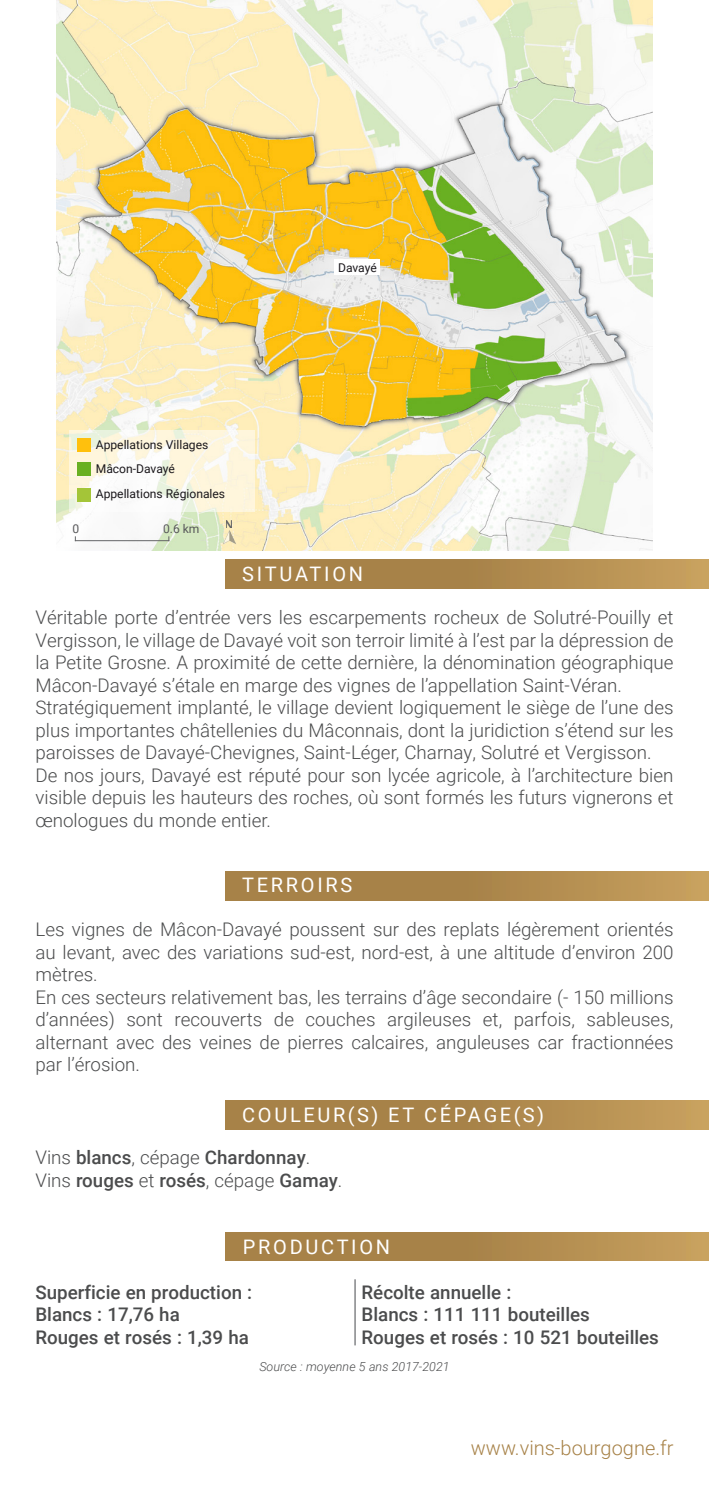
<style>
.page{position:relative;width:709px;height:1489px;background:#fff}
.page>*{position:absolute;margin:0;border:0;box-sizing:border-box;transform-origin:0 0}
.Texte_courant_normal{font:20px "Roboto";letter-spacing:.135em;color:#fff}
.t1{font:300 20px "Roboto";color:#a78248}
.Texte_courant_normal-2{font:300 18.75px/22.5px "Roboto";color:#4b4c4d;text-align:justify}
.Texte_courant_normal-3{font:500 18.75px "Roboto";color:#4b4c4d}
.Texte_courant_normal-4{font:italic 300 12.5px "Roboto";color:#4b4c4d}
.t2{font:12px/25.2px "Roboto";color:#1a171b}
.t3{font:12px "Roboto";color:#58585a}
.t4{font:12px "Helvetica";color:#646567}
.s1{font-weight:300}
</style>
<div class="page">
<img style="left:57px;top:0;width:595px;height:550px">
<hr style="left:75px;top:540px;width:94px;height:1px;background:#646567">
<img style="left:220px;top:528px;width:18px;height:18px">
<svg style="left:70px;top:430px;width:185px;height:82px;fill:#fdf6dd"></svg>
<div style="left:77px;top:463px;width:13px;height:13px;background:#69b022"></div>
<div style="left:77px;top:488px;width:13px;height:13px;background:#a4c538"></div>
<div style="left:77px;top:439px;width:13px;height:13px;background:#ffc00d"></div>
<div style="left:335px;top:259px;width:45px;height:16px;background:#fff"></div>
<div style="left:225px;top:559px;width:484px;height:29px;background:linear-gradient(to right,#9e7a42,#c19a5a)"></div>
<div style="left:225px;top:871px;width:484px;height:29px;background:linear-gradient(to right,#9e7a42,#c19a5a)"></div>
<div style="left:225px;top:1100px;width:484px;height:29px;background:linear-gradient(to right,#9e7a42,#c19a5a)"></div>
<div style="left:225px;top:1232px;width:484px;height:28px;background:linear-gradient(to right,#9e7a42,#c19a5a)"></div>
<hr style="left:354px;top:1279px;width:2px;height:66px;background:#6c6d70">
<p class="t2" style="left:338px;top:254px;width:40px">Davayé</p>
<p class="t2" style="left:96px;top:431px;width:114px">Appellations Villages</p>
<p class="t2" style="left:96px;top:455px;width:131px">Mâcon-Davayé<br>Appellations Régionales</p>
<p class="t3" style="left:73px;top:520px;width:8px">0</p>
<p class="t3" style="left:163px;top:520px;width:38px">0.6 km</p>
<p class="t4" style="left:225px;top:515px;width:10px">N</p>
<p class="Texte_courant_normal" style="left:242px;top:560px;width:122px">SITUATION</p>
<p class="Texte_courant_normal-2" style="left:35px;top:605px;width:639px">Véritable porte d’entrée vers les escarpements rocheux de Solutré-Pouilly et Vergisson, le village de Davayé voit son terroir limité à l’est par la dépression de la Petite Grosne. A proximité de cette dernière, la dénomination géographique Mâcon-Davayé s’étale en marge des vignes de l’appellation Saint-Véran.</p>
<p class="Texte_courant_normal-2" style="left:35px;top:695px;width:639px">Stratégiquement implanté, le village devient logiquement le siège de l’une des plus importantes châtellenies du Mâconnais, dont la juridiction s’étend sur les paroisses de Davayé-Chevignes, Saint-Léger, Charnay, Solutré et Vergisson.</p>
<p class="Texte_courant_normal-2" style="left:35px;top:763px;width:639px">De nos jours, Davayé est réputé pour son lycée agricole, à l’architecture bien visible depuis les hauteurs des roches, où sont formés les futurs vignerons et œnologues du monde entier.</p>
<p class="Texte_courant_normal" style="left:242px;top:871px;width:112px">TERROIRS</p>
<p class="Texte_courant_normal-2" style="left:35px;top:917px;width:639px">Les vignes de Mâcon-Davayé poussent sur des replats légèrement orientés au levant, avec des variations sud-est, nord-est, à une altitude d’environ 200 mètres.</p>
<p class="Texte_courant_normal-2" style="left:35px;top:984px;width:639px">En ces secteurs relativement bas, les terrains d’âge secondaire (- 150 millions d’années) sont recouverts de couches argileuses et, parfois, sableuses, alternant avec des veines de pierres calcaires, anguleuses car fractionnées par l’érosion.</p>
<p class="Texte_courant_normal" style="left:242px;top:1100px;width:303px">COULEUR(S) ET CÉPAGE(S)</p>
<p class="Texte_courant_normal-3" style="left:35px;top:1144px;width:276px"><span class="s1">Vins</span> blancs<span class="s1">, cépage</span> Chardonnay<span class="s1">.</span></p>
<p class="Texte_courant_normal-3" style="left:35px;top:1167px;width:308px"><span class="s1">Vins</span> rouges <span class="s1">et</span> rosés<span class="s1">, cépage</span> Gamay<span class="s1">.</span></p>
<p class="Texte_courant_normal" style="left:243px;top:1232px;width:149px">PRODUCTION</p>
<p class="Texte_courant_normal-3" style="left:35px;top:1278px;width:218px">Superficie en production :</p>
<p class="Texte_courant_normal-3" style="left:35px;top:1301px;width:146px">Blancs : 17,76 ha</p>
<p class="Texte_courant_normal-3" style="left:35px;top:1323px;width:215px">Rouges et rosés : 1,39 ha</p>
<p class="Texte_courant_normal-3" style="left:361px;top:1278px;width:151px">Récolte annuelle :</p>
<p class="Texte_courant_normal-3" style="left:361px;top:1301px;width:230px">Blancs : 111 111 bouteilles</p>
<p class="Texte_courant_normal-3" style="left:361px;top:1323px;width:299px">Rouges et rosés : 10 521 bouteilles</p>
<p class="Texte_courant_normal-4" style="left:259px;top:1357px;width:192px">Source : moyenne 5 ans 2017-2021</p>
<p class="t1" style="left:471px;top:1433px;width:204px">www.vins-bourgogne.fr</p>
</div>
